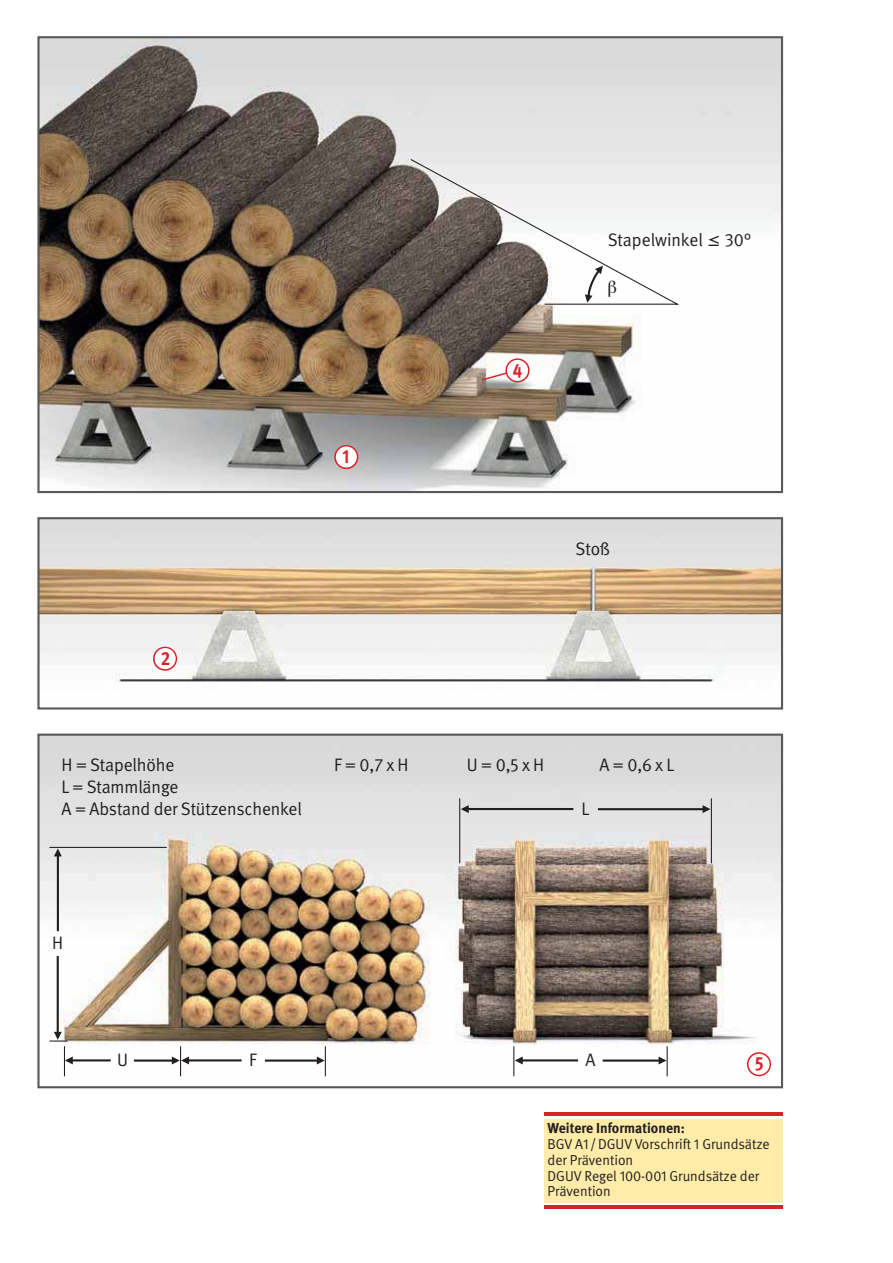
<style>
.page{position:relative;width:893px;height:1263px;background:#fff}
.page>*{position:absolute;margin:0;border:0;box-sizing:border-box;transform-origin:0 0}
.t1{font:700 19.05px "DGUV Meta";color:#da2128;scale:.9 1}
.t2{font:18px/21.9px "DGUV Meta";letter-spacing:-.005em;color:#231f20}
.t3{font:14.4px/15.9px "DGUV Meta";color:#231f20}
.t4{font:700 14.4px "DGUV Meta";color:#231f20}
.s1{font-family:"Lucida Grande"}
</style>
<div class="page">
<div style="left:544px;top:1119px;width:239px;height:84px;background:#ffeca9"></div>
<hr style="left:544px;top:1113px;width:239px;height:3px;background:#da2128">
<hr style="left:544px;top:1206px;width:239px;height:3px;background:#da2128">
<img style="left:40px;top:39px;width:740px;height:451px">
<div style="left:37px;top:36px;width:746px;height:457px;border:2px solid #58595b"></div>
<img style="left:40px;top:520px;width:740px;height:162px">
<div style="left:37px;top:517px;width:746px;height:193px;border:2px solid #58595b"></div>
<img style="left:40px;top:737px;width:740px;height:340px">
<div style="left:37px;top:734px;width:746px;height:354px;border:2px solid #58595b"></div>
<svg style="left:334px;top:445px;width:24px;height:24px"></svg>
<div style="left:336px;top:447px;width:21px;height:21px;background:#fff;border-radius:50%"></div>
<svg style="left:153px;top:647px;width:24px;height:24px"></svg>
<div style="left:155px;top:648px;width:21px;height:21px;background:#fff;border-radius:50%"></div>
<svg style="left:505px;top:358px;width:24px;height:24px"></svg>
<div style="left:507px;top:360px;width:21px;height:21px;background:#fff;border-radius:50%"></div>
<svg style="left:747px;top:1052px;width:24px;height:24px"></svg>
<div style="left:748px;top:1054px;width:21px;height:21px;background:#fff;border-radius:50%"></div>
<svg style="left:480px;top:371px;width:28px;height:11px"></svg>
<svg style="left:461px;top:805px;width:8px;height:8px"></svg>
<hr style="left:465px;top:808px;width:108px;height:2px;background:#231f20">
<svg style="left:702px;top:805px;width:8px;height:8px"></svg>
<hr style="left:598px;top:808px;width:108px;height:2px;background:#231f20">
<hr style="left:459px;top:798px;width:1px;height:65px;background:#231f20">
<hr style="left:711px;top:798px;width:1px;height:65px;background:#231f20">
<svg style="left:515px;top:1057px;width:8px;height:7px"></svg>
<hr style="left:519px;top:1059px;width:59px;height:2px;background:#231f20">
<svg style="left:658px;top:1057px;width:8px;height:7px"></svg>
<hr style="left:603px;top:1060px;width:59px;height:2px;background:#231f20">
<hr style="left:513px;top:1046px;width:1px;height:30px;background:#231f20">
<hr style="left:667px;top:1046px;width:1px;height:30px;background:#231f20">
<hr style="left:186px;top:1059px;width:56px;height:2px;background:#231f20">
<svg style="left:317px;top:1057px;width:8px;height:7px"></svg>
<hr style="left:265px;top:1060px;width:55px;height:2px;background:#231f20">
<hr style="left:180px;top:1046px;width:1px;height:30px;background:#231f20">
<hr style="left:325px;top:1046px;width:1px;height:30px;background:#231f20">
<svg style="left:65px;top:1057px;width:8px;height:7px"></svg>
<hr style="left:69px;top:1059px;width:42px;height:2px;background:#231f20">
<svg style="left:172px;top:1057px;width:17px;height:7px"></svg>
<hr style="left:134px;top:1060px;width:41px;height:2px;background:#231f20">
<hr style="left:57px;top:956px;width:2px;height:79px;background:#231f20">
<svg style="left:54px;top:849px;width:8px;height:7px"></svg>
<hr style="left:57px;top:853px;width:2px;height:78px;background:#231f20">
<hr style="left:64px;top:1046px;width:1px;height:30px;background:#231f20">
<svg style="left:49px;top:1032px;width:18px;height:10px"></svg>
<hr style="left:49px;top:847px;width:118px;height:1px;background:#231f20">
<svg style="left:409px;top:158px;width:272px;height:147px"></svg>
<p class="t1" style="left:161px;top:651px;width:12px">2</p>
<p class="t1" style="left:343px;top:450px;width:9px">1</p>
<p class="t1" style="left:513px;top:363px;width:12px">4</p>
<p class="t2" style="left:608px;top:230px;width:145px">Stapelwinkel <span class="s1">≤</span> 30°</p>
<p class="t2" style="left:576px;top:539px;width:36px">Stoß</p>
<p class="t2" style="left:61px;top:755px;width:242px">H = Stapelhöhe<br>L = Stammlänge<br>A = Abstand der Stützenschenkel</p>
<p class="t2" style="left:334px;top:755px;width:76px">F = 0,7 x H</p>
<p class="t2" style="left:467px;top:755px;width:79px">U = 0,5 x H</p>
<p class="t2" style="left:599px;top:755px;width:77px">A = 0,6 x L</p>
<p class="t2" style="left:581px;top:799px;width:9px">L</p>
<p class="t2" style="left:52px;top:933px;width:13px">H</p>
<p class="t2" style="left:117px;top:1050px;width:12px">U</p>
<p class="t2" style="left:249px;top:1050px;width:9px">F</p>
<p class="t2" style="left:585px;top:1050px;width:12px">A</p>
<p class="t1" style="left:755px;top:1057px;width:11px">5</p>
<p class="t4" style="left:547px;top:1123px;width:139px">Weitere Informationen:</p>
<p class="t3" style="left:547px;top:1137px;width:224px">BGV A1 / DGUV Vorschrift 1 Grundsätze der Prävention<br>DGUV Regel 100-001 Grundsätze der<br>Prävention</p>
</div>
